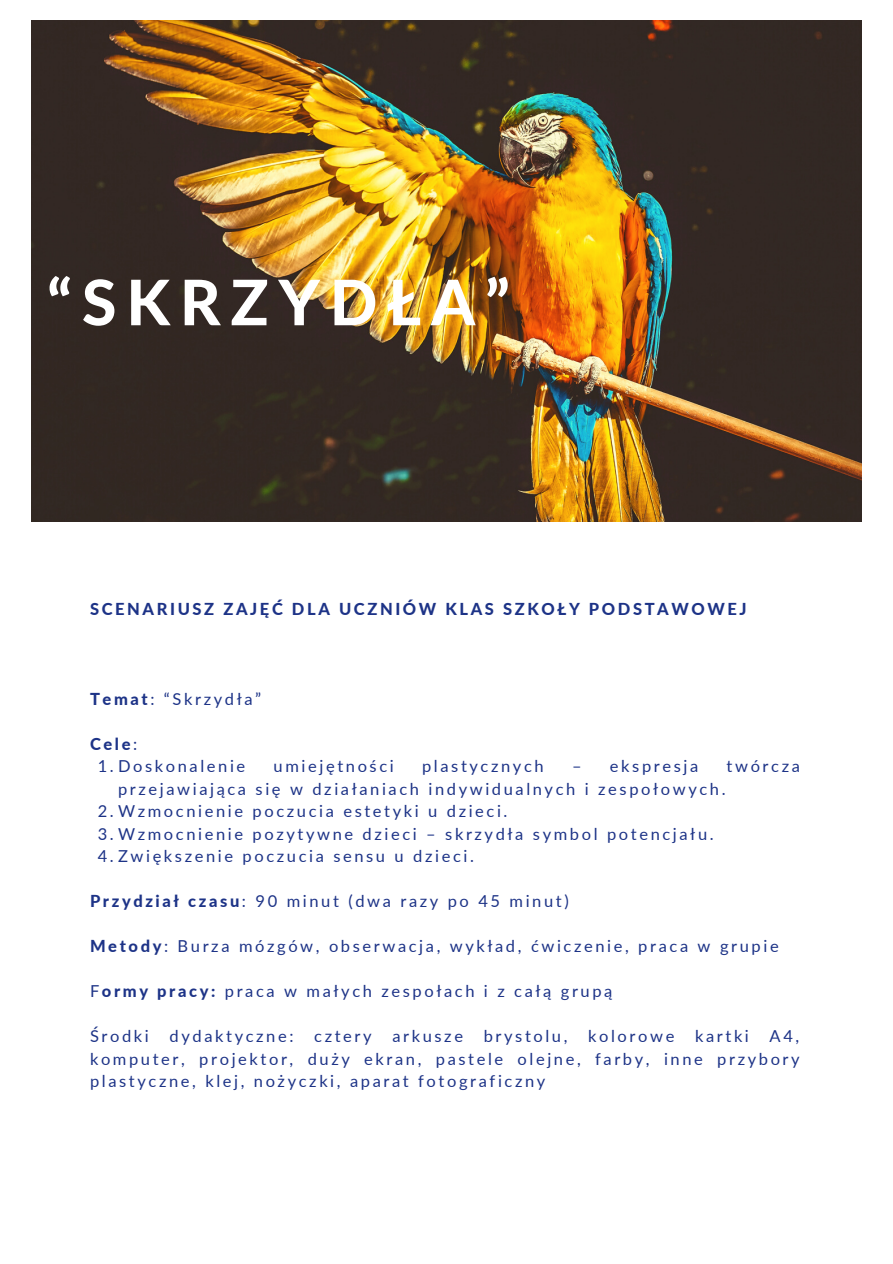
<style>
.page{position:relative;width:893px;height:1264px;background:#fff}
.page>*{position:absolute;margin:0;border:0;box-sizing:border-box;transform-origin:0 0}
.t1{font:800 62.7px "Lato";letter-spacing:.16em;color:#fff}
.t2{font:16.5px/22.5px "Lato";letter-spacing:.16em;color:#1d3387}
.t3{font:800 16.5px "Lato";letter-spacing:.16em;color:#1d3387}
.s1{font-weight:800}
.s2{font-weight:400}
</style>
<div class="page">
<img style="left:31px;top:20px;width:830px;height:502px">
<h1 class="t1" style="left:47px;top:263px;width:464px">“SKRZYDŁA”</h1>
<p class="t3" style="left:90px;top:598px;width:658px">SCENARIUSZ ZAJĘĆ DLA UCZNIÓW KLAS SZKOŁY PODSTAWOWEJ</p>
<p class="t2" style="left:90px;top:687px;width:173px"><span class="s1">Temat</span>: “Skrzydła”</p>
<p class="t3" style="left:90px;top:733px;width:49px">Cele<span class="s2">:</span></p>
<p class="t2" style="left:98px;top:754px;width:149px">1.Doskonalenie</p>
<p class="t2" style="left:273px;top:754px;width:122px">umiejętności</p>
<p class="t2" style="left:422px;top:754px;width:123px">plastycznych</p>
<p class="t2" style="left:572px;top:754px;width:128px">– ekspresja</p>
<p class="t2" style="left:726px;top:754px;width:75px">twórcza</p>
<p class="t2" style="left:98px;top:777px;width:629px;text-indent:20px">przejawiająca się w działaniach indywidualnych i zespołowych.<br>2.Wzmocnienie poczucia estetyki u dzieci.<br>3.Wzmocnienie pozytywne dzieci – skrzydła symbol potencjału.<br>4.Zwiększenie poczucia sensu u dzieci.</p>
<p class="t2" style="left:90px;top:889px;width:480px"><span class="s1">Przydział czasu</span>: 90 minut (dwa razy po 45 minut)</p>
<p class="t2" style="left:90px;top:934px;width:690px"><span class="s1">Metody</span>: Burza mózgów, obserwacja, wykład, ćwiczenie, praca w grupie</p>
<p class="t2" style="left:90px;top:979px;width:524px">F<span class="s1">ormy pracy:</span> praca w małych zespołach i z całą grupą</p>
<p class="t2" style="left:90px;top:1024px;width:60px">Środki</p>
<p class="t2" style="left:169px;top:1024px;width:125px">dydaktyczne:</p>
<p class="t2" style="left:314px;top:1024px;width:59px">cztery</p>
<p class="t2" style="left:392px;top:1024px;width:72px">arkusze</p>
<p class="t2" style="left:483px;top:1024px;width:85px">brystolu,</p>
<p class="t2" style="left:588px;top:1024px;width:88px">kolorowe</p>
<p class="t2" style="left:695px;top:1024px;width:55px">kartki</p>
<p class="t2" style="left:90px;top:1024px;width:711px;text-align:justify;text-indent:679px">A4, komputer, projektor, duży ekran, pastele olejne, farby, inne przybory plastyczne, klej, nożyczki, aparat fotograficzny</p>
</div>
